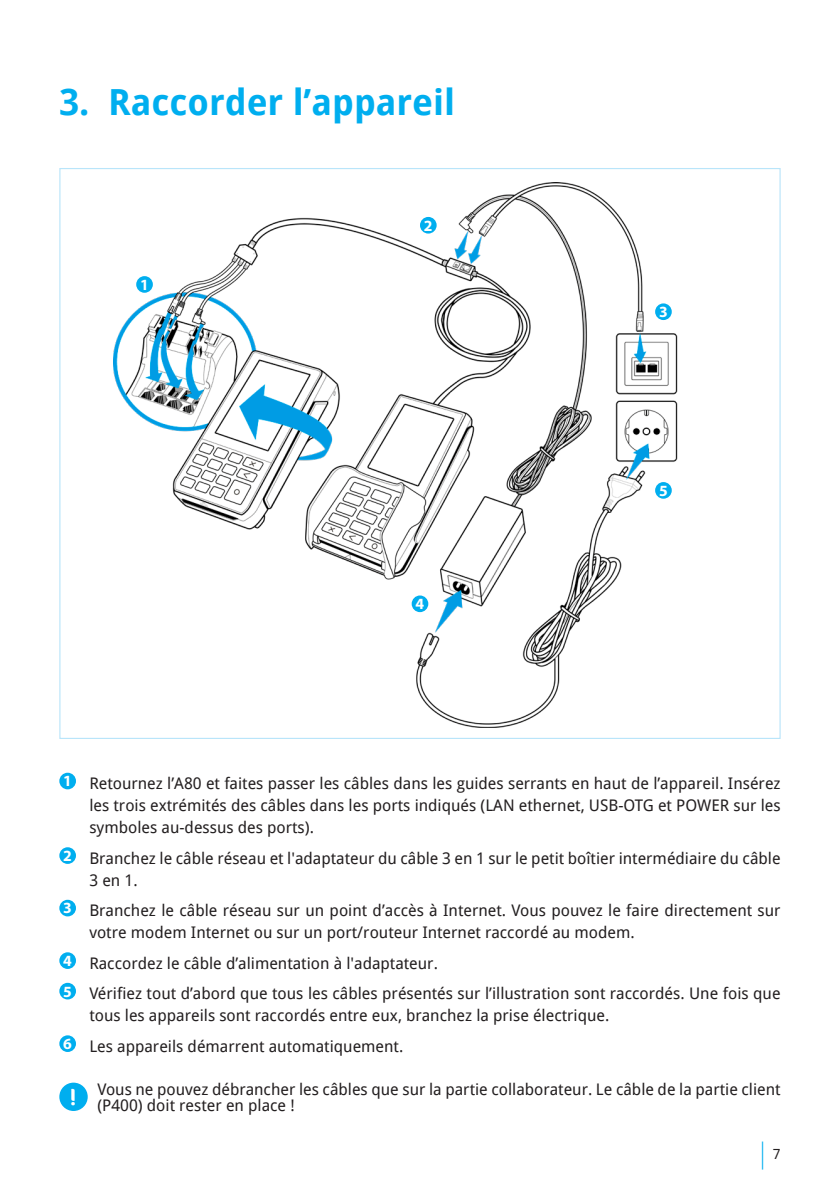
<style>
.page{position:relative;width:840px;height:1191px;background:#fff}
.page>*{position:absolute;margin:0;border:0;box-sizing:border-box;transform-origin:0 0}
.t1{font:700 36px "Droid Sans";color:#00aeef}
.t2{font:28px "Droid Sans";color:#00aeef;scale:.5 1}
.t3{font:700 24px "Foco";color:#fff}
.t4{font:16px/22px "Droid Sans";color:#231f20}
.t5{font:700 15.6px "Myriad Pro";color:#fff}
.s1{font-size:14px;color:#231f20}
</style>
<div class="page">
<svg style="left:59px;top:772px;width:17px;height:17px"></svg>
<div style="left:63px;top:774px;width:9px;height:12px;background:#00aeef"></div>
<svg style="left:59px;top:847px;width:17px;height:17px"></svg>
<div style="left:63px;top:849px;width:9px;height:12px;background:#00aeef"></div>
<svg style="left:59px;top:899px;width:17px;height:17px"></svg>
<div style="left:63px;top:901px;width:9px;height:12px;background:#00aeef"></div>
<svg style="left:59px;top:952px;width:17px;height:17px"></svg>
<div style="left:63px;top:954px;width:9px;height:12px;background:#00aeef"></div>
<svg style="left:59px;top:982px;width:17px;height:17px"></svg>
<div style="left:63px;top:984px;width:9px;height:12px;background:#00aeef"></div>
<svg style="left:59px;top:1035px;width:17px;height:17px"></svg>
<div style="left:63px;top:1037px;width:9px;height:12px;background:#00aeef"></div>
<img style="left:113px;top:182px;width:565px;height:545px">
<svg style="left:136px;top:276px;width:17px;height:17px"></svg>
<div style="left:140px;top:278px;width:9px;height:12px;background:#00aeef"></div>
<svg style="left:654px;top:303px;width:17px;height:17px"></svg>
<div style="left:658px;top:305px;width:9px;height:12px;background:#00aeef"></div>
<svg style="left:654px;top:482px;width:17px;height:17px"></svg>
<div style="left:658px;top:484px;width:9px;height:12px;background:#00aeef"></div>
<div style="left:420px;top:217px;width:16px;height:16px;background:#00aeef;border-radius:50%"></div>
<svg style="left:411px;top:595px;width:17px;height:17px"></svg>
<div style="left:415px;top:597px;width:9px;height:12px;background:#00aeef"></div>
<div style="left:59px;top:1082px;width:29px;height:29px;background:#00aeef;border-radius:50%"></div>
<h1 class="t1" style="left:59px;top:77px;width:397px">3. Raccorder l’appareil</h1>
<p class="t5" style="left:140px;top:276px;width:10px">1</p>
<p class="t5" style="left:423px;top:217px;width:10px">2</p>
<p class="t5" style="left:415px;top:595px;width:10px">4</p>
<p class="t5" style="left:658px;top:303px;width:10px">3</p>
<p class="t5" style="left:658px;top:482px;width:10px">5</p>
<p class="t4" style="left:89px;top:772px;width:692px;text-align:justify;text-indent:-26px"><sup>1</sup> Retournez l’A80 et faites passer les câbles dans les guides serrants en haut de l’appareil. Insérez les trois extrémités des câbles dans les ports indiqués (LAN ethernet, USB-OTG et POWER sur les symboles au-dessus des ports).</p>
<p class="t4" style="left:89px;top:846px;width:692px;text-indent:-26px"><sup>2</sup> Branchez le câble réseau et l'adaptateur du câble 3 en 1 sur le petit boîtier intermédiaire du câble<br>3 en 1.</p>
<p class="t4" style="left:89px;top:899px;width:692px;text-indent:-26px"><sup>3</sup> Branchez le câble réseau sur un point d’accès à Internet. Vous pouvez le faire directement sur votre modem Internet ou sur un port/routeur Internet raccordé au modem.</p>
<p class="t4" style="left:63px;top:947px;width:718px;line-height:30.6px"><sup>4</sup> Raccordez le câble d’alimentation à l'adaptateur.<br><sup>5</sup> Vérifiez tout d’abord que tous les câbles présentés sur l’illustration sont raccordés. Une fois que</p>
<p class="t4" style="left:63px;top:1000px;width:547px;line-height:30.6px;text-indent:26px">tous les appareils sont raccordés entre eux, branchez la prise électrique.<br><sup>6</sup> Les appareils démarrent automatiquement.</p>
<p class="t4" style="left:97px;top:1080px;width:684px;line-height:16px">Vous ne pouvez débrancher les câbles que sur la partie collaborateur. Le câble de la partie client (P400) doit rester en place !</p>
<h3 class="t3" style="left:70px;top:1080px;width:8px">!</h3>
<h2 class="t2" style="left:758px;top:1133px;width:45px">| <span class="s1">7</span></h2>
</div>
